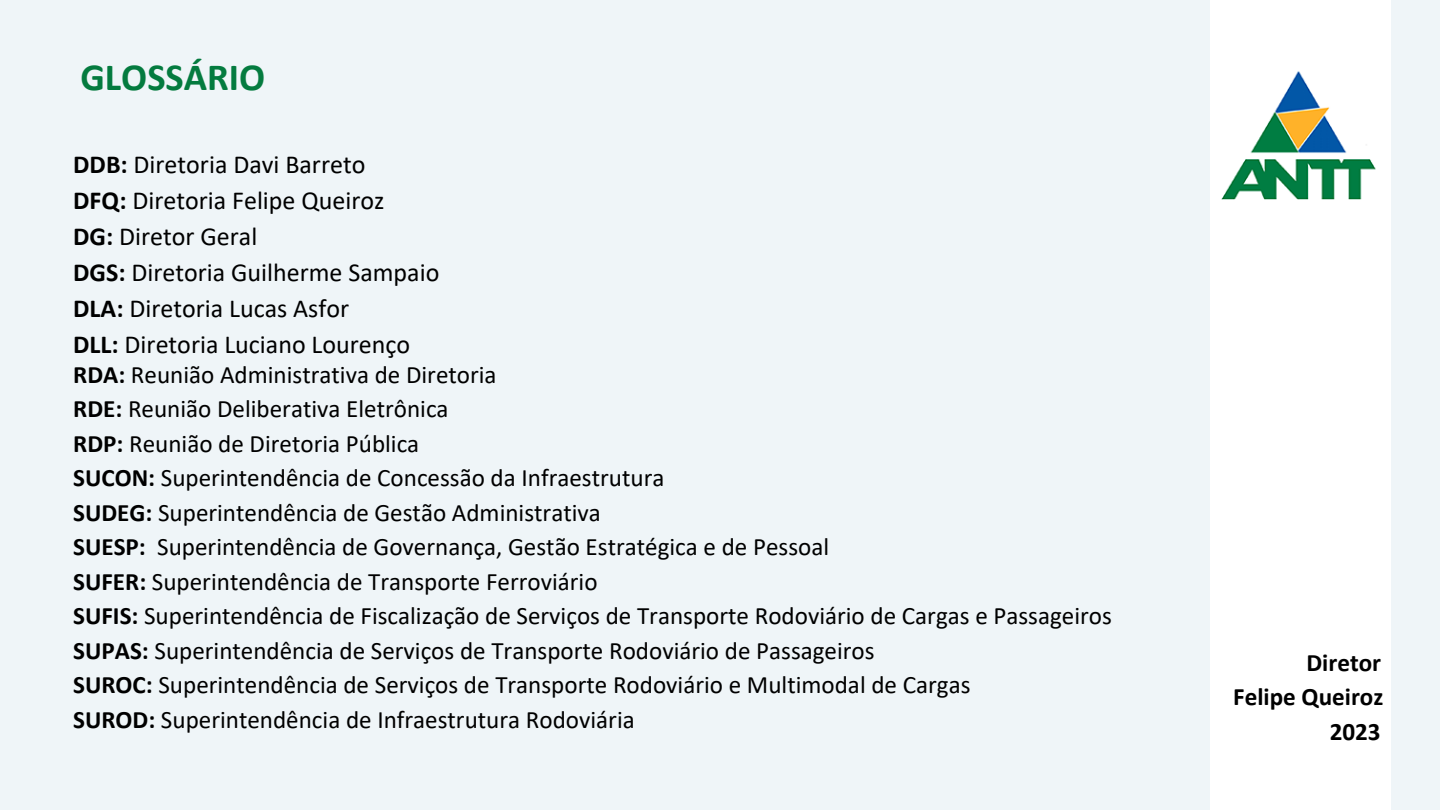
<style>
.page{position:relative;width:1440px;height:810px;background:#eff5f8}
.page>*{position:absolute;margin:0;border:0;box-sizing:border-box;transform-origin:0 0}
.t1{font:700 38.6px "Calibri";color:#047b3f}
.t2{font:26px "Calibri";color:#000}
.t3{font:25.1px "Calibri";color:#000}
.t4{font:700 25.1px "Calibri";color:#000}
.s1{font-weight:700}
</style>
<div class="page">
<div style="left:1211px;top:0;width:180px;height:810px;background:#fff"></div>
<img style="left:1221px;top:71px;width:155px;height:129px">
<p class="t1" style="left:80px;top:61px;width:186px">GLOSSÁRIO</p>
<p class="t2" style="left:73px;top:154px;width:294px"><span class="s1">DDB:</span> Diretoria Davi Barreto</p>
<p class="t2" style="left:73px;top:190px;width:313px"><span class="s1">DFQ:</span> Diretoria Felipe Queiroz</p>
<p class="t2" style="left:73px;top:226px;width:186px"><span class="s1">DG:</span> Diretor Geral</p>
<p class="t2" style="left:73px;top:262px;width:368px"><span class="s1">DGS:</span> Diretoria Guilherme Sampaio</p>
<p class="t2" style="left:73px;top:298px;width:277px"><span class="s1">DLA:</span> Diretoria Lucas Asfor</p>
<p class="t2" style="left:73px;top:334px;width:338px"><span class="s1">DLL:</span> Diretoria Luciano Lourenço</p>
<p class="t3" style="left:73px;top:364px;width:425px"><span class="s1">RDA:</span> Reunião Administrativa de Diretoria</p>
<p class="t3" style="left:73px;top:398px;width:377px"><span class="s1">RDE:</span> Reunião Deliberativa Eletrônica</p>
<p class="t3" style="left:73px;top:433px;width:348px"><span class="s1">RDP:</span> Reunião de Diretoria Pública</p>
<p class="t3" style="left:73px;top:467px;width:593px"><span class="s1">SUCON:</span> Superintendência de Concessão da Infraestrutura</p>
<p class="t3" style="left:73px;top:502px;width:529px"><span class="s1">SUDEG:</span> Superintendência de Gestão Administrativa</p>
<p class="t3" style="left:73px;top:536px;width:757px"><span class="s1">SUESP:</span> Superintendência de Governança, Gestão Estratégica e de Pessoal</p>
<p class="t3" style="left:73px;top:571px;width:526px"><span class="s1">SUFER:</span> Superintendência de Transporte Ferroviário</p>
<p class="t3" style="left:73px;top:605px;width:1040px"><span class="s1">SUFIS:</span> Superintendência de Fiscalização de Serviços de Transporte Rodoviário de Cargas e Passageiros</p>
<p class="t3" style="left:73px;top:640px;width:803px"><span class="s1">SUPAS:</span> Superintendência de Serviços de Transporte Rodoviário de Passageiros</p>
<p class="t3" style="left:73px;top:674px;width:899px"><span class="s1">SUROC:</span> Superintendência de Serviços de Transporte Rodoviário e Multimodal de Cargas</p>
<p class="t3" style="left:73px;top:709px;width:563px"><span class="s1">SUROD:</span> Superintendência de Infraestrutura Rodoviária</p>
<p class="t4" style="left:1307px;top:652px;width:76px">Diretor</p>
<p class="t4" style="left:1233px;top:686px;width:152px">Felipe Queiroz</p>
<p class="t4" style="left:1330px;top:721px;width:52px">2023</p>
</div>
